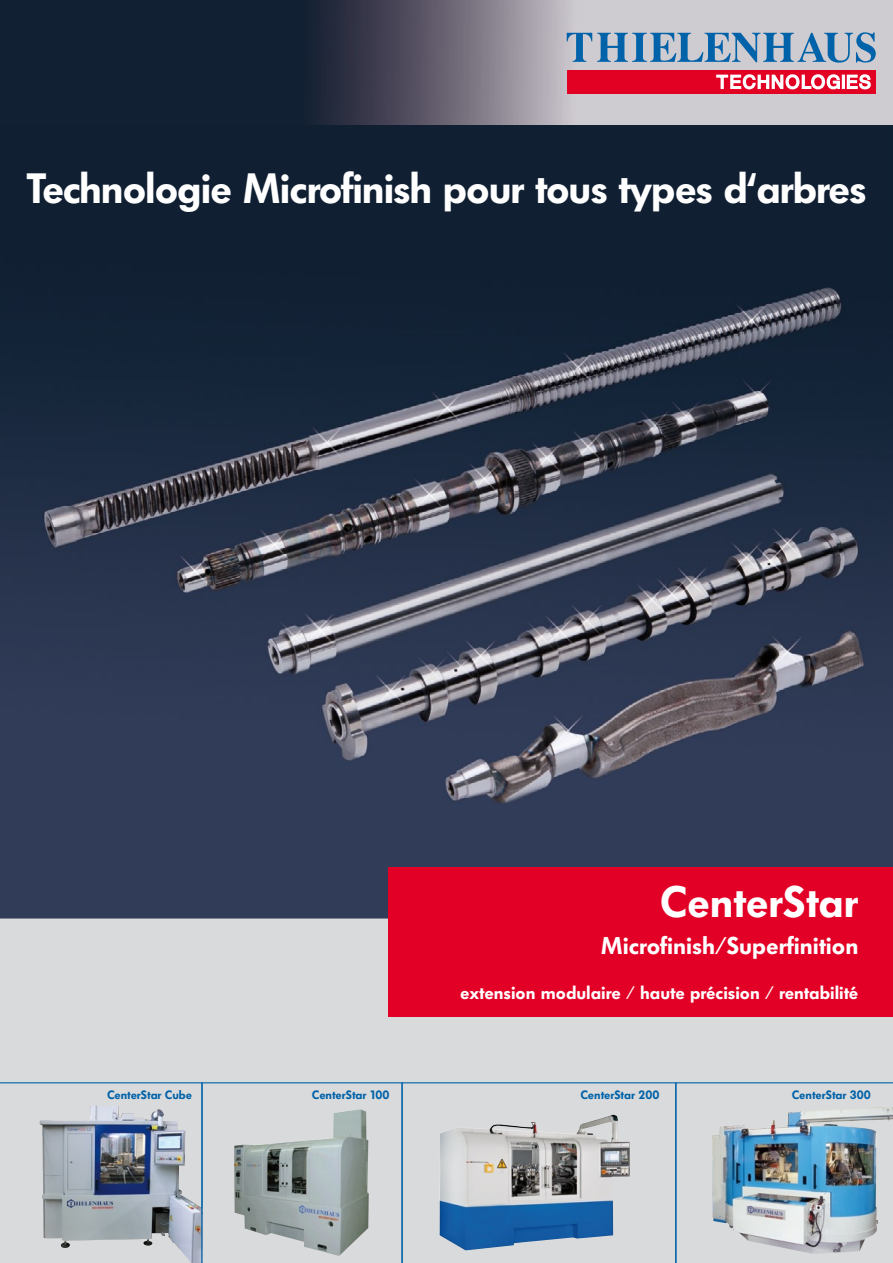
<style>
.page{position:relative;width:893px;height:1263px;background:#fff}
.page>*{position:absolute;margin:0;border:0;box-sizing:border-box;transform-origin:0 0}
.t1{font:600 43.5px "Futura BQ";color:#fff}
.t2{font:600 42px "Futura BQ";letter-spacing:-.025em;color:#fff}
.t3{font:600 24px "Futura BQ";color:#fff}
.t4{font:600 18px "Futura BQ";color:#fff}
.t5{font:600 12px "Futura BQ";color:#0062a9}
</style>
<div class="page">
<div style="left:0;top:194px;width:893px;height:1069px;background:#d9dadb"></div>
<img style="left:0;top:125px;width:893px;height:793px">
<div style="left:388px;top:867px;width:505px;height:150px;background:#e20026"></div>
<img style="left:0;top:0;width:893px;height:125px">
<div style="left:567px;top:70px;width:309px;height:23px;background:#e20023"></div>
<svg style="left:567px;top:32px;width:309px;height:31px;background:#83a5c2"></svg>
<svg style="left:716px;top:74px;width:155px;height:16px"></svg>
<svg style="left:403px;top:1082px;width:272px;height:169px"></svg>
<img style="left:439px;top:1115px;width:191px;height:135px">
<svg style="left:0;top:1082px;width:403px;height:181px"></svg>
<svg style="left:675px;top:1082px;width:218px;height:181px"></svg>
<img style="left:712px;top:1107px;width:181px;height:147px">
<h2 class="t2" style="left:26px;top:163px;width:842px">Technologie Microfinish pour tous types d‘arbres</h2>
<h1 class="t1" style="left:660px;top:876px;width:200px">CenterStar</h1>
<h3 class="t3" style="left:601px;top:932px;width:259px">Microfinish/Superfinition</h3>
<h3 class="t4" style="left:460px;top:982px;width:400px">extension modulaire / haute précision / rentabilité</h3>
<p class="t5" style="left:107px;top:1088px;width:87px">CenterStar Cube</p>
<p class="t5" style="left:312px;top:1088px;width:79px">CenterStar 100</p>
<p class="t5" style="left:580px;top:1088px;width:80px">CenterStar 200</p>
<p class="t5" style="left:792px;top:1088px;width:80px">CenterStar 300</p>
</div>
